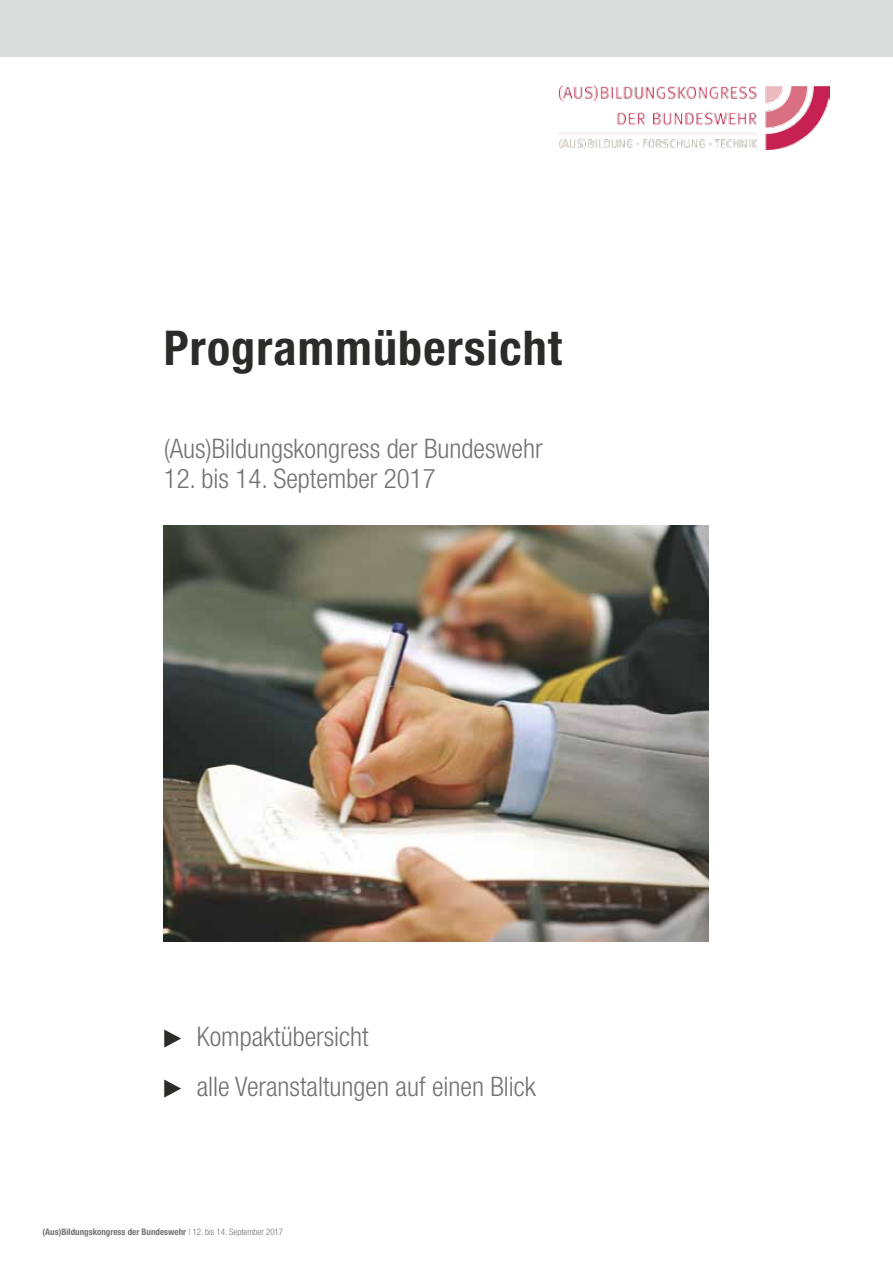
<style>
.page{position:relative;width:893px;height:1263px;background:#fff}
.page>*{position:absolute;margin:0;border:0;box-sizing:border-box;transform-origin:0 0}
.t1{font:700 condensed 48px "Helvetica Neue LT";letter-spacing:.025em;color:#2b2b2a}
.t2{font:300 condensed 27px/49.5px "Helvetica Neue LT";color:#727372}
.t3{font:700 condensed 9px "Helvetica Neue LT";color:#727372}
.s1{font-weight:300}
</style>
<div class="page">
<div style="left:0;top:0;width:893px;height:56px;background:#dadbdb"></div>
<img style="left:164px;top:526px;width:544px;height:415px">
<img style="left:558px;top:85px;width:271px;height:65px">
<h1 class="t1" style="left:164px;top:319px;width:400px">Programmübersicht</h1>
<p class="t2" style="left:164px;top:424px;width:380px">(Aus)Bildungskongress der Bundeswehr</p>
<p class="t2" style="left:164px;top:454px;width:273px">12. bis 14. September 2017</p>
<p class="t2" style="left:197px;top:1012px;width:341px">Kompaktübersicht<br>alle Veranstaltungen auf einen Blick</p>
<p class="t3" style="left:43px;top:1227px;width:242px">(Aus)Bildungskongress der Bundeswehr <span class="s1">| 12. bis 14. September 2017</span></p>
</div>
